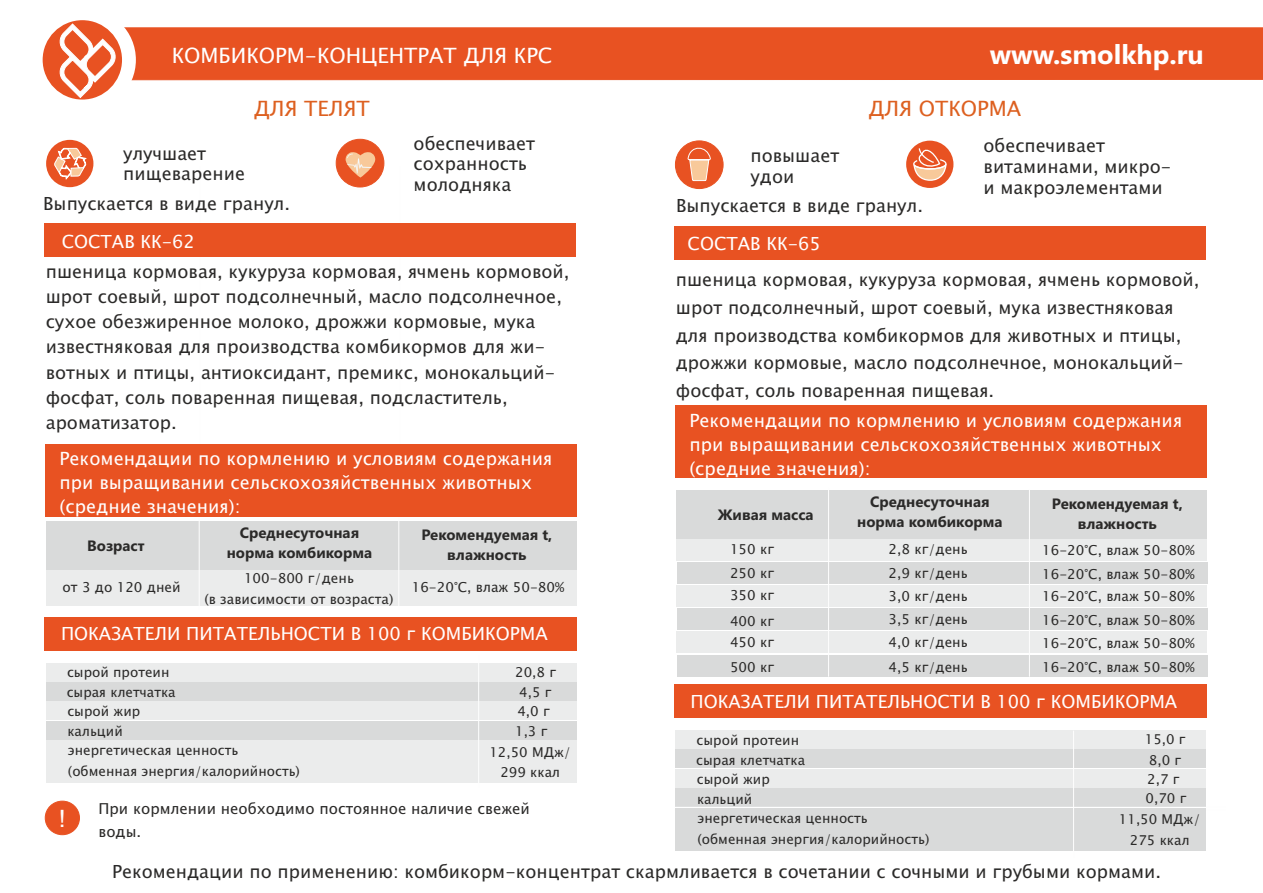
<style>
.page{position:relative;width:1263px;height:893px;background:#fff}
.page>*{position:absolute;margin:0;border:0;box-sizing:border-box;transform-origin:0 0}
.t1{font:700 27px "Segoe UI";color:#fff}
.t2{font:24px "Arial";color:#fefefe}
.t3{font:21px "Lucida Sans Unicode";color:#fff}
.t4{font:21px "Lucida Sans Unicode";color:#dd6020}
.t5{font:18.15px/24px "Lucida Sans Unicode";color:#fff}
.t6{font:18px/20.7px "Lucida Sans Unicode";color:#2b2a29}
.t7{font:18px "Lucida Sans Unicode";color:#fff}
.t8{font:700 15px/20px "Segoe UI";color:#2b2a29;text-align:center}
.t9{font:15px/23.1px "Lucida Sans Unicode";color:#2b2a29}
.t10{font:13.65px/21px "Lucida Sans Unicode";color:#2b2a29;text-align:center}
.t11{font:13.5px/20.7px "Lucida Sans Unicode";color:#2b2a29}
</style>
<div class="page">
<div style="left:125px;top:27px;width:1138px;height:54px;background:#e85222"></div>
<div style="left:33px;top:8px;width:103px;height:103px;background:#fff;border-radius:50%"></div>
<div style="left:43px;top:20px;width:79px;height:80px;background:#e85222;border-radius:50%"></div>
<svg style="left:59px;top:24px;width:58px;height:74px"></svg>
<div style="left:45px;top:801px;width:35px;height:34px;background:#e85222;border:1px solid #e85222;border-radius:50%"></div>
<div style="left:46px;top:140px;width:47px;height:47px;background:#e85222;border-radius:50%"></div>
<svg style="left:54px;top:147px;width:34px;height:34px"></svg>
<div style="left:44px;top:223px;width:531px;height:34px;background:#e85222"></div>
<div style="left:45px;top:617px;width:532px;height:33px;background:#e85222"></div>
<div style="left:46px;top:521px;width:530px;height:48px;background:#d9dada"></div>
<div style="left:46px;top:570px;width:530px;height:35px;background:#ebecec"></div>
<div style="left:46px;top:663px;width:530px;height:18px;background:#ebecec"></div>
<div style="left:46px;top:682px;width:530px;height:18px;background:#d9dada"></div>
<div style="left:46px;top:701px;width:530px;height:19px;background:#ebecec"></div>
<div style="left:46px;top:721px;width:531px;height:18px;background:#d9dada"></div>
<div style="left:46px;top:740px;width:531px;height:43px;background:#ebecec"></div>
<hr style="left:199px;top:518px;width:1px;height:91px;background:#fefefe">
<hr style="left:398px;top:518px;width:1px;height:92px;background:#fefefe">
<hr style="left:478px;top:656px;width:1px;height:131px;background:#fefefe">
<div style="left:336px;top:139px;width:48px;height:48px;background:#e85222;border:1px solid #e85222;border-radius:50%"></div>
<svg style="left:345px;top:152px;width:30px;height:26px"></svg>
<div style="left:45px;top:444px;width:532px;height:73px;background:#e85222"></div>
<div style="left:677px;top:655px;width:530px;height:22px;background:#d9dada"></div>
<div style="left:676px;top:632px;width:531px;height:21px;background:#ebecec"></div>
<div style="left:677px;top:608px;width:530px;height:22px;background:#d9dada"></div>
<div style="left:676px;top:585px;width:531px;height:22px;background:#ebecec"></div>
<div style="left:677px;top:562px;width:530px;height:22px;background:#d9dada"></div>
<div style="left:674px;top:226px;width:531px;height:33px;background:#e85222"></div>
<div style="left:675px;top:405px;width:532px;height:73px;background:#e85222"></div>
<div style="left:674px;top:685px;width:532px;height:33px;background:#e85222"></div>
<div style="left:676px;top:490px;width:531px;height:48px;background:#d9dada"></div>
<div style="left:676px;top:539px;width:531px;height:22px;background:#ebecec"></div>
<div style="left:675px;top:731px;width:531px;height:18px;background:#ebecec"></div>
<div style="left:675px;top:750px;width:531px;height:18px;background:#d9dada"></div>
<div style="left:675px;top:769px;width:531px;height:18px;background:#ebecec"></div>
<div style="left:675px;top:789px;width:531px;height:18px;background:#d9dada"></div>
<div style="left:675px;top:808px;width:531px;height:43px;background:#d9dada"></div>
<div style="left:675px;top:140px;width:48px;height:49px;background:#e85222;border:1px solid #e85222;border-radius:50%"></div>
<svg style="left:687px;top:144px;width:24px;height:37px"></svg>
<div style="left:906px;top:141px;width:47px;height:47px;background:#e85222;border-radius:50%"></div>
<svg style="left:911px;top:147px;width:37px;height:34px"></svg>
<hr style="left:828px;top:488px;width:1px;height:189px;background:#fefefe">
<hr style="left:1029px;top:490px;width:1px;height:187px;background:#fefefe">
<hr style="left:1073px;top:731px;width:1px;height:126px;background:#fefefe">
<p class="t3" style="left:172px;top:47px;width:382px">КОМБИКОРМ-КОНЦЕНТРАТ ДЛЯ КРС</p>
<h1 class="t1" style="left:990px;top:44px;width:216px">www.smolkhp.ru</h1>
<p class="t4" style="left:254px;top:99px;width:118px">ДЛЯ ТЕЛЯТ</p>
<p class="t6" style="left:123px;top:144px;width:123px">улучшает пищеварение</p>
<p class="t6" style="left:43px;top:195px;width:248px">Выпускается в виде гранул.</p>
<p class="t6" style="left:414px;top:134px;width:123px">обеспечивает сохранность молодняка</p>
<p class="t7" style="left:62px;top:233px;width:135px">СОСТАВ КК-62</p>
<p class="t6" style="left:46px;top:260px;width:525px;line-height:25.2px">пшеница кормовая, кукуруза кормовая, ячмень кормовой, шрот соевый, шрот подсолнечный, масло подсолнечное, сухое обезжиренное молоко, дрожжи кормовые, мука известняковая для производства комбикормов для жи&shy;вотных и птицы, антиоксидант, премикс, монокальций&shy;фосфат, соль поваренная пищевая, подсластитель, ароматизатор.</p>
<p class="t5" style="left:59px;top:447px;width:494px">Рекомендации по кормлению и условиям содержания при выращивании сельскохозяйственных животных (средние значения):</p>
<p class="t8" style="left:87px;top:537px;width:59px">Возраст</p>
<p class="t8" style="left:227px;top:524px;width:147px">Среднесуточная норма комбикорма</p>
<p class="t8" style="left:421px;top:527px;width:132px">Рекомендуемая t, влажность</p>
<p class="t10" style="left:63px;top:577px;width:120px">от 3 до 120 дней</p>
<p class="t10" style="left:204px;top:569px;width:191px">100-800 г/день<br>(в зависимости от возраста)</p>
<p class="t10" style="left:412px;top:577px;width:154px">16-20°С, влаж 50-80%</p>
<p class="t7" style="left:61px;top:626px;width:488px">ПОКАЗАТЕЛИ ПИТАТЕЛЬНОСТИ В 100 г КОМБИКОРМА</p>
<p class="t11" style="left:515px;top:662px;width:42px">20,8 г</p>
<p class="t11" style="left:67px;top:683px;width:111px">сырая клетчатка</p>
<p class="t11" style="left:519px;top:683px;width:34px">4,5 г</p>
<p class="t11" style="left:67px;top:702px;width:74px">сырой жир</p>
<p class="t10" style="left:517px;top:701px;width:34px">4,0 г</p>
<p class="t11" style="left:67px;top:722px;width:57px">кальций</p>
<p class="t11" style="left:515px;top:721px;width:34px">1,3 г</p>
<p class="t11" style="left:68px;top:741px;width:233px">энергетическая ценность (обменная энергия/калорийность)</p>
<p class="t11" style="left:489px;top:742px;width:83px;text-align:center">12,50 МДж/<br>299 ккал</p>
<p class="t11" style="left:67px;top:663px;width:104px">сырой протеин</p>
<h2 class="t2" style="left:59px;top:809px;width:8px">!</h2>
<p class="t9" style="left:99px;top:798px;width:433px">При кормлении необходимо постоянное наличие свежей воды.</p>
<p class="t4" style="left:868px;top:100px;width:154px">ДЛЯ ОТКОРМА</p>
<p class="t6" style="left:983px;top:137px;width:189px">обеспечивает витаминами, микро&shy;и макроэлементами</p>
<p class="t6" style="left:676px;top:196px;width:248px">Выпускается в виде гранул.</p>
<p class="t6" style="left:750px;top:146px;width:90px">повышает удои</p>
<p class="t7" style="left:688px;top:236px;width:135px">СОСТАВ КК-65</p>
<p class="t6" style="left:676px;top:267px;width:525px;line-height:27.6px">пшеница кормовая, кукуруза кормовая, ячмень кормовой, шрот подсолнечный, шрот соевый, мука известняковая для производства комбикормов для животных и птицы, дрожжи кормовые, масло подсолнечное, монокальций&shy;фосфат, соль поваренная пищевая.</p>
<p class="t5" style="left:689px;top:410px;width:494px">Рекомендации по кормлению и условиям содержания при выращивании сельскохозяйственных животных (средние значения):</p>
<p class="t8" style="left:718px;top:506px;width:97px">Живая масса</p>
<p class="t8" style="left:857px;top:493px;width:147px">Среднесуточная норма комбикорма</p>
<p class="t8" style="left:1052px;top:496px;width:132px">Рекомендуемая t, влажность</p>
<p class="t10" style="left:730px;top:539px;width:46px">150 кг</p>
<p class="t10" style="left:888px;top:540px;width:81px">2,8 кг/день</p>
<p class="t10" style="left:1042px;top:540px;width:154px">16-20°С, влаж 50-80%</p>
<p class="t10" style="left:888px;top:563px;width:81px">2,9 кг/день</p>
<p class="t10" style="left:888px;top:609px;width:81px">3,5 кг/день</p>
<p class="t10" style="left:888px;top:657px;width:81px">4,5 кг/день</p>
<p class="t10" style="left:730px;top:563px;width:46px">250 кг</p>
<p class="t10" style="left:730px;top:611px;width:46px">400 кг</p>
<p class="t10" style="left:730px;top:657px;width:46px">500 кг</p>
<p class="t10" style="left:1042px;top:564px;width:154px">16-20°С, влаж 50-80%</p>
<p class="t10" style="left:1042px;top:610px;width:154px">16-20°С, влаж 50-80%</p>
<p class="t10" style="left:1042px;top:658px;width:154px">16-20°С, влаж 50-80%</p>
<p class="t10" style="left:730px;top:586px;width:46px">350 кг</p>
<p class="t10" style="left:888px;top:586px;width:81px">3,0 кг/день</p>
<p class="t10" style="left:1042px;top:587px;width:154px">16-20°С, влаж 50-80%</p>
<p class="t10" style="left:730px;top:632px;width:46px">450 кг</p>
<p class="t10" style="left:888px;top:633px;width:81px">4,0 кг/день</p>
<p class="t10" style="left:1042px;top:633px;width:154px">16-20°С, влаж 50-80%</p>
<p class="t7" style="left:691px;top:694px;width:488px">ПОКАЗАТЕЛИ ПИТАТЕЛЬНОСТИ В 100 г КОМБИКОРМА</p>
<p class="t11" style="left:1145px;top:730px;width:42px">15,0 г</p>
<p class="t11" style="left:696px;top:750px;width:111px">сырая клетчатка</p>
<p class="t11" style="left:1149px;top:750px;width:34px">8,0 г</p>
<p class="t11" style="left:697px;top:770px;width:74px">сырой жир</p>
<p class="t11" style="left:1147px;top:769px;width:34px">2,7 г</p>
<p class="t11" style="left:697px;top:789px;width:57px">кальций</p>
<p class="t11" style="left:1145px;top:789px;width:42px">0,70 г</p>
<p class="t11" style="left:697px;top:809px;width:233px">энергетическая ценность (обменная энергия/калорийность)</p>
<p class="t11" style="left:1119px;top:810px;width:83px;text-align:center">11,50 МДж/<br>275 ккал</p>
<p class="t11" style="left:697px;top:731px;width:104px">сырой протеин</p>
<p class="t6" style="left:112px;top:862px;width:1050px">Рекомендации по применению: комбикорм-концентрат скармливается в сочетании с сочными и грубыми кормами.</p>
</div>
